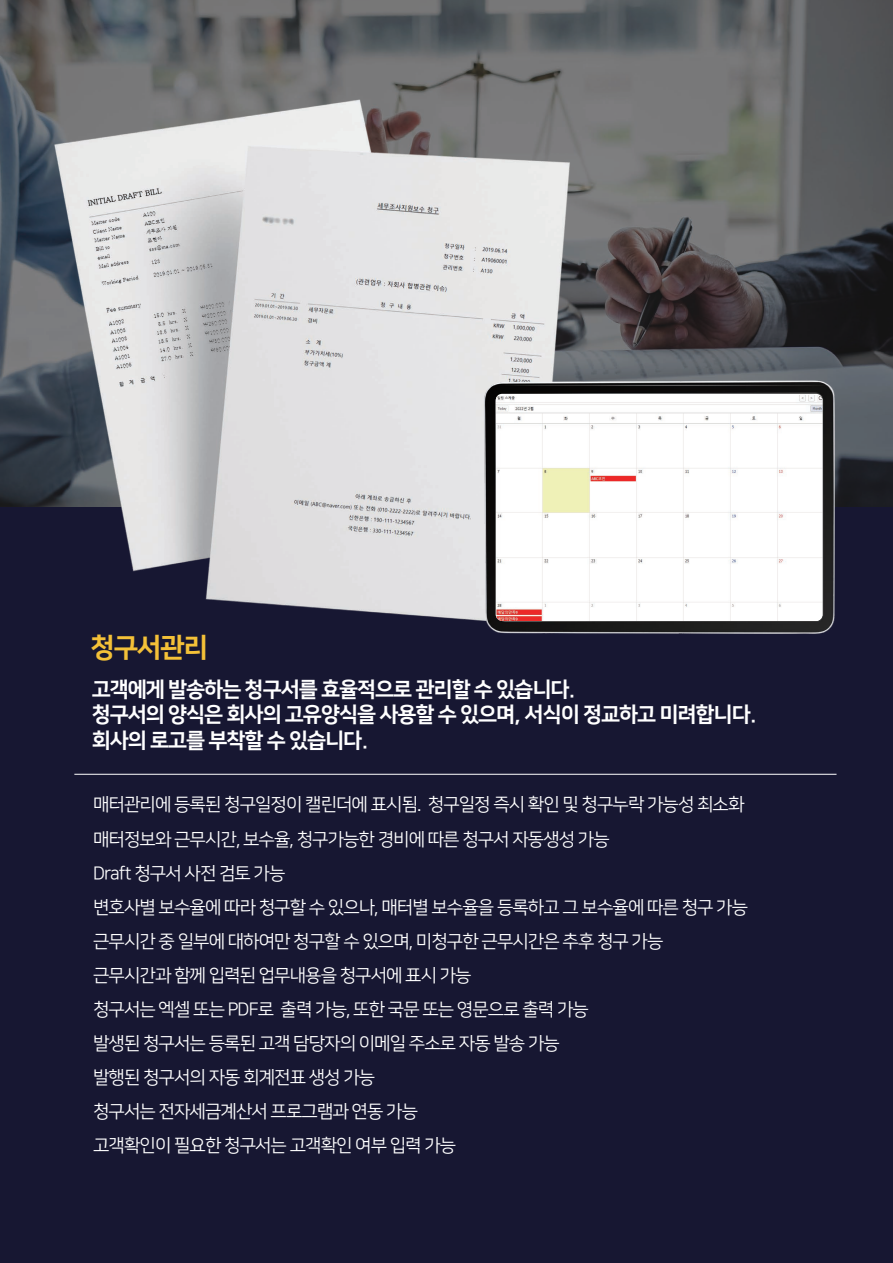
<style>
.page{position:relative;width:893px;height:1263px;background:#fff}
.page>*{position:absolute;margin:0;border:0;box-sizing:border-box;transform-origin:0 0}
.t1{font:27px "Nanum Square EB";letter-spacing:-.05em;color:#f4c138}
.t2{font:21px/25.5px "Nanum Square EB";letter-spacing:-.05em;color:#fff}
.t3{font:18px/34px "Nanum Square R";letter-spacing:-.05em;color:#fff}
</style>
<div class="page">
<svg style="left:0;top:0;width:893px;height:507px;background:#595b5d"></svg>
<div style="left:0;top:507px;width:893px;height:756px;background:#171732"></div>
<hr style="left:74px;top:774px;width:762px;height:1px;background:#fff">
<img style="left:38px;top:76px;width:548px;height:544px">
<img style="left:463px;top:362px;width:394px;height:272px">
<img style="left:496px;top:395px;width:326px;height:226px">
<h1 class="t1" style="left:91px;top:632px;width:119px">청구서관리</h1>
<p class="t2" style="left:92px;top:677px;width:667px">고객에게 발송하는 청구서를 효율적으로 관리할 수 있습니다.<br>청구서의 양식은 회사의 고유양식을 사용할 수 있으며, 서식이 정교하고 미려합니다. 회사의 로고를 부착할 수 있습니다.</p>
<p class="t3" style="left:93px;top:788px;width:656px">매터관리에 등록된 청구일정이 캘린더에 표시됨. 청구일정 즉시 확인 및 청구누락 가능성 최소화 매터정보와 근무시간, 보수율, 청구가능한 경비에 따른 청구서 자동생성 가능<br>Draft 청구서 사전 검토 가능<br>변호사별 보수율에 따라 청구할 수 있으나, 매터별 보수율을 등록하고 그 보수율에 따른 청구 가능 근무시간 중 일부에 대하여만 청구할 수 있으며, 미청구한 근무시간은 추후 청구 가능<br>근무시간과 함께 입력된 업무내용을 청구서에 표시 가능<br>청구서는 엑셀 또는 PDF로 출력 가능, 또한 국문 또는 영문으로 출력 가능<br>발생된 청구서는 등록된 고객 담당자의 이메일 주소로 자동 발송 가능<br>발행된 청구서의 자동 회계전표 생성 가능<br>청구서는 전자세금계산서 프로그램과 연동 가능<br>고객확인이 필요한 청구서는 고객확인 여부 입력 가능</p>
</div>
